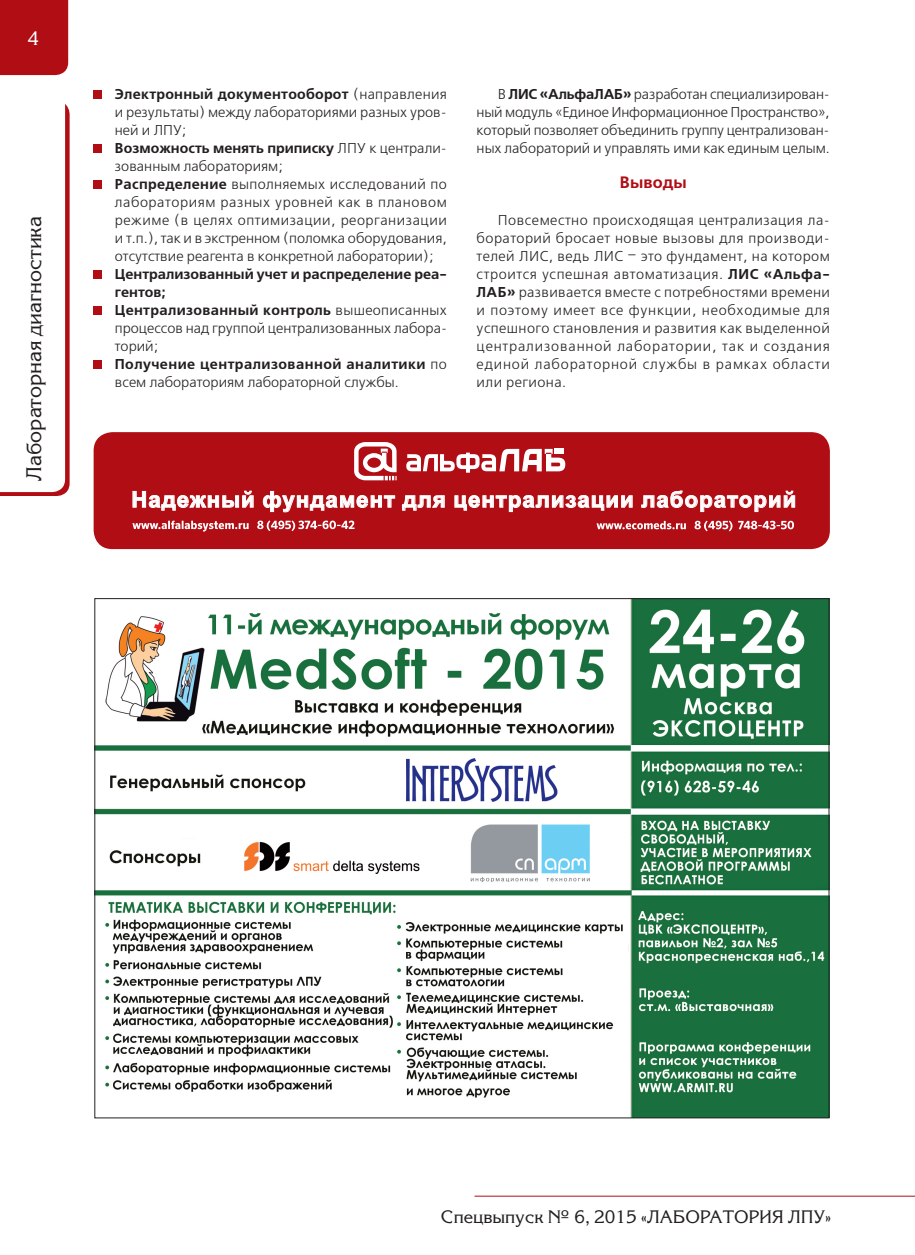
<style>
.page{position:relative;width:915px;height:1255px;background:#fff}
.page>*{position:absolute;margin:0;border:0;box-sizing:border-box;transform-origin:0 0}
.t1{font:700 22.05px "Arial";letter-spacing:.05em;color:#fff}
.t2{font:21px "Korinna C";color:#231f20}
.t3{font:19.5px "Korinna C";color:#fff}
.t4{font:18px "Korinna C";color:#231f20}
.t5{font:700 16.5px "Free Set C";color:#b00d15}
.t6{font:14.25px/18px "Free Set C";color:#231f20;text-align:justify}
.t7{font:700 14.25px/18px "Free Set C";letter-spacing:.02em;color:#231f20}
.s1{font-weight:700}
.s2{font-weight:400}
</style>
<div class="page">
<div style="left:0;top:0;width:68px;height:75px;background:#b00d15"></div>
<hr style="left:474px;top:1195px;width:440px;height:1px;background:#b00d15">
<svg style="left:0;top:104px;width:70px;height:392px"></svg>
<div style="left:94px;top:90px;width:8px;height:9px;background:#b00d15"></div>
<div style="left:94px;top:144px;width:8px;height:9px;background:#b00d15"></div>
<div style="left:94px;top:180px;width:8px;height:9px;background:#b00d15"></div>
<div style="left:94px;top:270px;width:8px;height:9px;background:#b00d15"></div>
<div style="left:94px;top:306px;width:8px;height:9px;background:#b00d15"></div>
<div style="left:94px;top:360px;width:8px;height:9px;background:#b00d15"></div>
<div style="left:94px;top:433px;width:734px;height:115px;background:#b00d15;border-radius:18px"></div>
<svg style="left:132px;top:520px;width:222px;height:11px"></svg>
<svg style="left:596px;top:520px;width:197px;height:11px"></svg>
<svg style="left:132px;top:490px;width:121px;height:21px"></svg>
<svg style="left:263px;top:491px;width:132px;height:21px"></svg>
<svg style="left:402px;top:495px;width:42px;height:16px"></svg>
<svg style="left:454px;top:495px;width:178px;height:17px"></svg>
<svg style="left:641px;top:490px;width:154px;height:22px"></svg>
<div style="left:94px;top:432px;width:735px;height:117px;border:2px solid #b00d15;border-radius:18px"></div>
<svg style="left:354px;top:442px;width:42px;height:38px"></svg>
<svg style="left:406px;top:449px;width:159px;height:23px"></svg>
<img style="left:96px;top:600px;width:731px;height:516px">
<h3 class="t3" style="left:28px;top:27px;width:13px">4</h3>
<h2 class="t2" style="left:22px;top:480px;width:266px;rotate:-90deg">Лабораторная диагностика</h2>
<p class="t6" style="left:115px;top:86px;width:333px;text-align:left"><span class="s1">Электронный документооборот</span> (направления и результаты) между лабораториями разных уров&shy;ней и ЛПУ;<br><span class="s1">Возможность менять приписку</span> ЛПУ к централи&shy;зованным лабораториям;<br><span class="s1">Распределение</span> выполняемых исследований по лабораториям разных уровней как в плановом режиме (в целях оптимизации, реорганизации и т.п.), так и в экстренном (поломка оборудования, отсутствие реагента в конкретной лаборатории);</p>
<p class="t7" style="left:115px;top:265px;width:333px">Централизованный учет и распределение реа&shy;гентов;<br>Централизованный контроль <span class="s2">вышеописанных процессов над группой централизованных лабора&shy;торий;<br></span>Получение централизованной аналитики <span class="s2">по всем лабораториям лабораторной службы.</span></p>
<p class="t6" style="left:476px;top:86px;width:354px;text-indent:21px">В <span class="s1">ЛИС «АльфаЛАБ»</span> разработан специализирован&shy;ный модуль «Единое Информационное Пространство», который позволяет объединить группу централизован&shy;ных лабораторий и управлять ими как единым целым.</p>
<p class="t5" style="left:619px;top:173px;width:68px">Выводы</p>
<p class="t6" style="left:476px;top:212px;width:355px;text-indent:21px">Повсеместно происходящая централизация ла&shy;бораторий бросает новые вызовы для производи&shy;телей ЛИС, ведь ЛИС – это фундамент, на котором строится успешная автоматизация. <span class="s1">ЛИС «Альфа-ЛАБ»</span> развивается вместе с потребностями времени и поэтому имеет все функции, необходимые для успешного становления и развития как выделенной централизованной лаборатории, так и создания единой лабораторной службы в рамках области или региона.</p>
<h1 class="t1" style="left:131px;top:485px;width:666px">Надежный фундамент для централизации лабораторий</h1>
<p class="t4" style="left:441px;top:1206px;width:391px">Спецвыпуск № 6, 2015 «ЛАБОРАТОРИЯ ЛПУ»</p>
</div>
